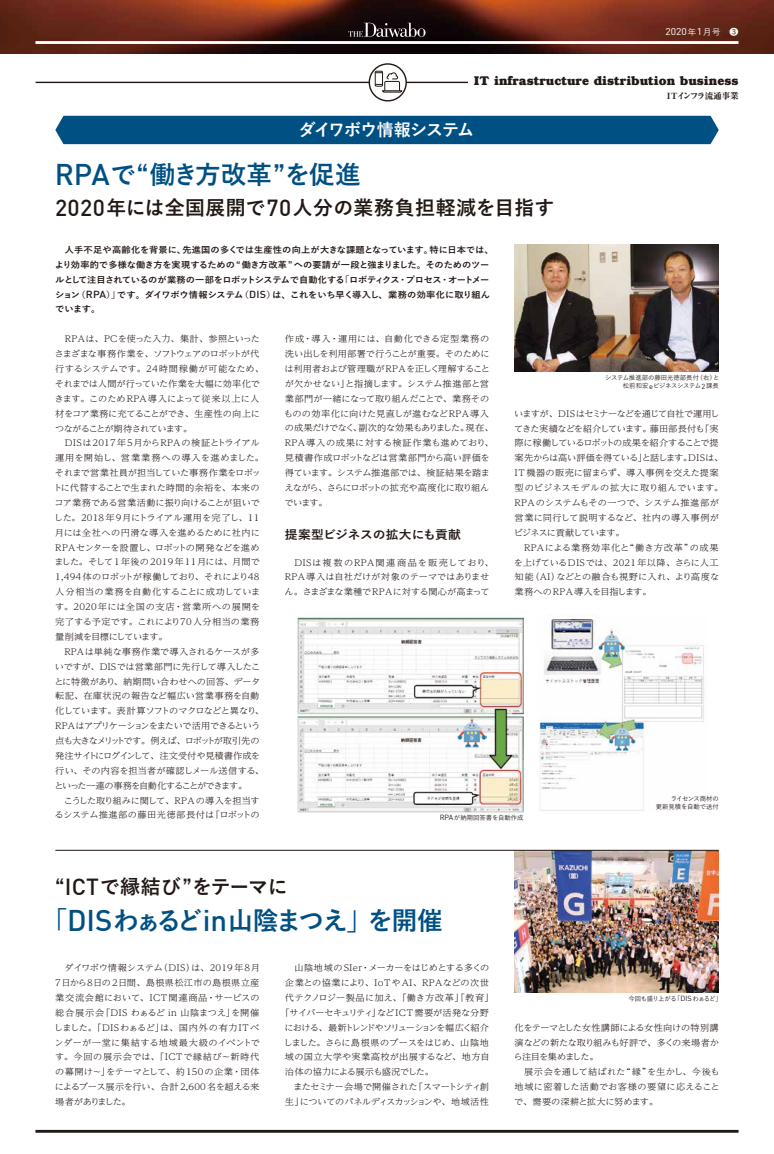
<style>
.page{position:relative;width:774px;height:1154px;background:#fff}
.page>*{position:absolute;margin:0;border:0;box-sizing:border-box;transform-origin:0 0}
.t1{font:700 25.5px "Yu Go";letter-spacing:-.085em;color:#005084}
.t2{font:700 25.5px "Yu Go";letter-spacing:-.02em;color:#005084}
.t3{font:700 19.8px "Yu Go";letter-spacing:.02em;color:#221815}
.t4{font:700 19.8px "Yu Go";letter-spacing:-.02em;color:#221815}
.t5{font:700 17px "Yu Go";letter-spacing:-.06em;color:#fff}
.t6{font:700 12.8px "Bookman";color:#221815}
.t7{font:700 12.1px "Yu Go";letter-spacing:-.01em;color:#221815;scale:1.05 1}
.t8{font:9.8px "DIN";color:#fff;scale:1.05 1}
.t9{font:300 8.8px/14.9px "UD Reimin Pro";letter-spacing:-.015em;color:#221815;scale:1.05 1}
.t10{font:700 8.8px/14.9px "Yu Go";letter-spacing:-.015em;color:#221815;scale:1.05 1}
.t11{font:300 8.8px/14.9px "UD Reimin Pro";letter-spacing:.025em;color:#221815;scale:1.05 1}
.t12{font:300 8.8px "UD Reimin Pro";letter-spacing:-.05em;color:#221815;scale:1.05 1}
.t13{font:300 8.8px "UD Reimin Pro";letter-spacing:-.045em;color:#221815;scale:1.05 1}
.t14{font:300 8.8px "UD Reimin Pro";letter-spacing:-.11em;color:#221815;scale:1.05 1}
.t15{font:300 8.8px "UD Reimin Pro";letter-spacing:.01em;color:#221815;scale:1.05 1}
.t16{font:300 8.8px "UD Reimin Pro";letter-spacing:-.04em;color:#221815;scale:1.05 1}
.t17{font:800 8.5px "Ryumin Pro";letter-spacing:-.095em;color:#221815}
.t18{font:500 6.4px/8.5px "Yu Go";letter-spacing:-.005em;color:#221815;text-align:right}
.t19{font:500 6.4px "Yu Go";letter-spacing:-.075em;color:#221815}
.s1{font-family:"Yu Go";font-weight:500;font-size:8.5px}
.s2{font-family:"DIN";font-weight:500;font-size:29.3px}
.s3{font-family:"DIN";font-weight:500;font-size:22.8px}
.s4{font-family:"DIN";font-weight:500;font-size:10.1px}
.s5{font-family:"DIN";font-weight:400;font-size:7.3px}
</style>
<div class="page">
<img style="left:0;top:0;width:774px;height:54px">
<img style="left:515px;top:851px;width:204px;height:141px">
<hr style="left:35px;top:41px;width:703px;height:3px;background:#fff">
<hr style="left:35px;top:1130px;width:703px;height:2px;background:#221815">
<svg style="left:348px;top:23px;width:77px;height:14px"></svg>
<hr style="left:55px;top:850px;width:664px;height:1px;background:#221815">
<hr style="left:36px;top:82px;width:703px;height:1px;background:#221815">
<div style="left:55px;top:116px;width:664px;height:28px;background:#005084"></div>
<div style="left:468px;top:72px;width:276px;height:32px;background:#fff"></div>
<img style="left:515px;top:245px;width:204px;height:126px">
<img style="left:298px;top:618px;width:226px;height:194px">
<img style="left:457px;top:717px;width:29px;height:31px">
<img style="left:539px;top:618px;width:165px;height:193px">
<svg style="left:369px;top:64px;width:37px;height:37px"></svg>
<div style="left:369px;top:63px;width:38px;height:39px;border:1px solid #221815;border-radius:50%"></div>
<div style="left:375px;top:71px;width:8px;height:16px;border:1px solid #221815"></div>
<svg style="left:375px;top:72px;width:27px;height:21px"></svg>
<p class="t8" style="left:665px;top:26px;width:71px">2020<span class="s1">年</span>1<span class="s1">月号　❸</span></p>
<h3 class="t6" style="left:474px;top:73px;width:266px">IT infrastructure distribution business</h3>
<p class="t17" style="left:667px;top:89px;width:73px">ITインフラ流通事業</p>
<h3 class="t5" style="left:299px;top:120px;width:177px">ダイワボウ情報システム</h3>
<h1 class="t2" style="left:55px;top:160px;width:307px"><span class="s2">RPA</span>で“働き方改革”を促進</h1>
<h2 class="t3" style="left:55px;top:197px;width:501px"><span class="s3">2020</span>年には全国展開で<span class="s3">70</span>人分の業務負担軽減を目指す</h2>
<p class="t10" style="left:55px;top:242px;width:420px">　人手不足や高齢化を背景に、先進国の多くでは生産性の向上が大きな課題となっています。特に日本では、より効率的で多様な働き方を実現するための“働き方改革 ”への要請が一段と強まりました。そのためのツールとして注目されているのが業務の一部をロボットシステムで自動化する「ロボティクス・プロセス・オートメーション（<span class="s4">RPA</span>）」です。ダイワボウ情報システム（<span class="s4">DIS</span>）は、これをいち早く導入し、業務の効率化に取り組んでいます。</p>
<p class="t9" style="left:53px;top:331px;width:202px">　RPAは、PCを使った入力、集計、参照といったさまざまな事務作業を、ソフトウェアのロボットが代行するシステムです。24時間稼働が可能なため、それまでは人間が行っていた作業を大幅に効率化できます。このためRPA導入によって従来以上に人材をコア業務に充てることができ、生産性の向上につながることが期待されています。<br>　DISは2017年5月からRPAの検証とトライアル運用を開始し、営業業務への導入を進めました。それまで営業社員が担当していた事務作業をロボットに代替することで生まれた時間的余裕を、本来のコア業務である営業活動に振り向けることが狙いでした。2018年9月にトライアル運用を完了し、11月には全社への円滑な導入を進めるために社内に<br>RPAセンターを設置し、ロボットの開発などを進めました。そして1年後の2019年11月には、月間で<br>1,494体のロボットが稼働しており、それにより48人分相当の業務を自動化することに成功しています。2020年には全国の支店・営業所への展開を完了する予定です。これにより70人分相当の業務量削減を目標にしています。<br>　RPAは単純な事務作業で導入されるケースが多いですが、DISでは営業部門に先行して導入したことに特徴があり、納期問い合わせへの回答、データ転記、在庫状況の報告など幅広い営業事務を自動化しています。表計算ソフトのマクロなどと異なり、<br>RPAはアプリケーションをまたいで活用できるという点も大きなメリットです。例えば、ロボットが取引先の発注サイトにログインして、注文受付や見積書作成を行い、その内容を担当者が確認しメール送信する、といった一連の事務を自動化することができます。<br>　こうした取り組みに関して、RPAの導入を担当するシステム推進部の藤田光徳部長付は「ロボットの</p>
<p class="t9" style="left:284px;top:331px;width:201px">作成・導入・運用には、自動化できる定型業務の洗い出しを利用部署で行うことが重要。そのためには利用者および管理職がRPAを正しく理解することが欠かせない」と指摘します。システム推進部と営業部門が一緒になって取り組んだことで、業務そのものの効率化に向けた見直しが進むなどRPA導入の成果だけでなく、副次的な効果もありました。現在、<br>RPA導入の成果に対する検証作業も進めており、見積書作成ロボットなどは営業部門から高い評価を得ています。システム推進部では、検証結果を踏まえながら、さらにロボットの拡充や高度化に取り組んでいます。</p>
<p class="t18" style="left:605px;top:372px;width:116px">システム推進部の藤田光徳部長付（右）と松前和宏<span class="s5">e</span>ビジネスシステム<span class="s5">2</span>課長</p>
<p class="t9" style="left:514px;top:405px;width:201px">いますが、DISはセミナーなどを通じて自社で運用してきた実績などを紹介しています。藤田部長付も「実際に稼働しているロボットの成果を紹介することで提案先からは高い評価を得ている」と話します。DISは、<br>IT機器の販売に留まらず、導入事例を交えた提案型のビジネスモデルの拡大に取り組んでいます。<br>RPAのシステムもその一つで、システム推進部が営業に同行して説明するなど、社内の導入事例がビジネスに貢献しています。<br>　RPAによる業務効率化と“働き方改革”の成果を上げているDISでは、2021年以降、さらに人工知能（AI）などとの融合も視野に入れ、より高度な業務へのRPA導入を目指します。</p>
<h3 class="t7" style="left:285px;top:528px;width:169px">提案型ビジネスの拡大にも貢献</h3>
<p class="t11" style="left:285px;top:554px;width:201px">　DISは複数のRPA関連商品を販売しており、<br>RPA導入は自社だけが対象のテーマではありません。さまざまな業種でRPAに対する関心が高まって</p>
<p class="t18" style="left:656px;top:793px;width:64px">ライセンス商材の<br>更新見積を自動で送付</p>
<p class="t18" style="left:440px;top:812px;width:85px"><span class="s5">RPA</span>が納期回答書を自動作成</p>
<h2 class="t4" style="left:55px;top:875px;width:234px">“<span class="s3">ICT</span>で縁結び”をテーマに</h2>
<h1 class="t1" style="left:42px;top:906px;width:403px">「<span class="s2">DIS</span>わぁるど<span class="s2">in</span>山陰まつえ」を開催</h1>
<p class="t9" style="left:54px;top:960px;width:198px;text-align:justify">　ダイワボウ情報システム（DIS）は、2019年8月7日から8日の2日間、島根県松江市の島根県立産業交流会館において、ICT関連商品・サービスの総合展示会「DIS わぁるど in 山陰まつえ」を開催しました。「DISわぁるど」は、国内外の有力ITベンダーが一堂に集結する地域最大級のイベントです。今回の展示会では、「ICTで縁結び～新時代の幕開け～」をテーマとして、約150の企業・団体によるブース展示を行い、合計2,600名を超える来場者がありました。</p>
<p class="t13" style="left:285px;top:960px;width:196px">　山陰地域のSIer・メーカーをはじめとする多くの</p>
<p class="t11" style="left:285px;top:975px;width:196px">企業との協業により、IoTやAI、RPAなどの次世</p>
<p class="t15" style="left:285px;top:990px;width:200px">代テクノロジー製品に加え、「働き方改革」「教育」</p>
<p class="t9" style="left:280px;top:1004px;width:200px">「サイバーセキュリティ」などICT需要が活発な分野</p>
<p class="t14" style="left:284px;top:1020px;width:196px">における、最新トレンドやソリューションを幅広く紹介</p>
<p class="t9" style="left:283px;top:1034px;width:197px">しました。さらに島根県のブースをはじめ、山陰地</p>
<p class="t11" style="left:285px;top:1049px;width:196px">域の国立大学や実業高校が出展するなど、地方自</p>
<p class="t12" style="left:285px;top:1065px;width:143px">治体の協力による展示も盛況でした。</p>
<p class="t16" style="left:285px;top:1079px;width:196px">　またセミナー会場で開催された「スマートシティ創</p>
<p class="t12" style="left:285px;top:1094px;width:196px">生」についてのパネルディスカッションや、地域活性</p>
<p class="t19" style="left:628px;top:992px;width:95px">今回も盛り上がる「<span class="s5">DIS</span> わぁるど」</p>
<p class="t9" style="left:513px;top:1019px;width:198px">化をテーマとした女性講師による女性向けの特別講演などの新たな取り組みも好評で、多くの来場者から注目を集めました。<br>　展示会を通して結ばれた“縁”を生かし、今後も地域に密着した活動でお客様の要望に応えることで、需要の深耕と拡大に努めます。</p>
</div>
